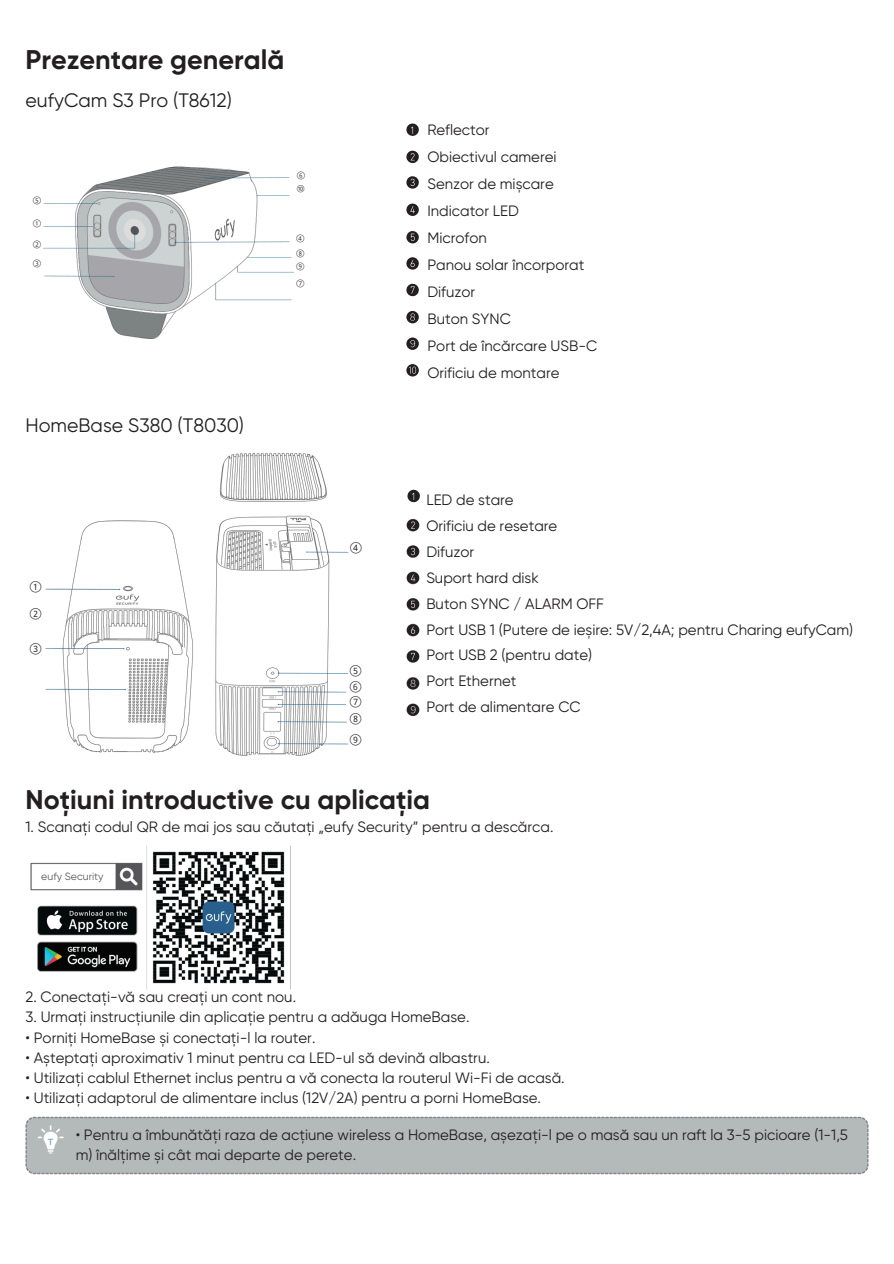
<style>
.page{position:relative;width:894px;height:1264px;background:#fff}
.page>*{position:absolute;margin:0;border:0;box-sizing:border-box;transform-origin:0 0}
.t1{font:700 27px "Gilroy";color:#231f20}
.t2{font:19.5px "Gilroy";color:#231f20}
.t3{font:15px/27px "Gilroy";color:#231f20}
.t4{font:14.4px/15.8px "Wen Quan Yi Micro Hei";color:#231f20;text-align:justify}
.t5{font:10.5px "Gilroy";letter-spacing:.005em;color:#58585a}
.t6{font:9.9px/14.7px "Wen Quan Yi Micro Hei";color:#231f20}
.t7{font:9.15px "Wen Quan Yi Micro Hei";color:#231f20}
</style>
<div class="page">
<img style="left:45px;top:520px;width:148px;height:233px">
<img style="left:30px;top:845px;width:261px;height:145px">
<img style="left:43px;top:166px;width:251px;height:173px">
<img style="left:215px;top:453px;width:134px;height:303px">
<svg style="left:406px;top:231px;width:12px;height:12px"></svg>
<svg style="left:406px;top:257px;width:12px;height:13px"></svg>
<svg style="left:406px;top:284px;width:12px;height:12px"></svg>
<svg style="left:406px;top:311px;width:12px;height:12px"></svg>
<svg style="left:406px;top:337px;width:12px;height:13px"></svg>
<svg style="left:406px;top:364px;width:12px;height:12px"></svg>
<svg style="left:406px;top:123px;width:12px;height:13px"></svg>
<svg style="left:406px;top:151px;width:12px;height:12px"></svg>
<svg style="left:406px;top:176px;width:12px;height:13px"></svg>
<svg style="left:406px;top:203px;width:12px;height:13px"></svg>
<img style="left:406px;top:519px;width:14px;height:198px">
<svg style="left:407px;top:490px;width:13px;height:12px"></svg>
<img style="left:25px;top:1116px;width:844px;height:59px">
<h1 class="t1" style="left:26px;top:43px;width:260px">Prezentare generală</h1>
<p class="t2" style="left:26px;top:89px;width:208px">eufyCam S3 Pro (T8612)</p>
<p class="t6" style="left:32px;top:193px;width:11px">⑤</p>
<p class="t6" style="left:32px;top:216px;width:11px">①</p>
<p class="t6" style="left:32px;top:237px;width:11px">②</p>
<p class="t6" style="left:32px;top:256px;width:11px">③</p>
<p class="t2" style="left:26px;top:414px;width:220px">HomeBase S380 (T8030)</p>
<p class="t4" style="left:29px;top:579px;width:16px">①</p>
<p class="t4" style="left:29px;top:606px;width:16px">②</p>
<p class="t4" style="left:29px;top:641px;width:16px">③</p>
<p class="t6" style="left:296px;top:169px;width:11px">⑥</p>
<p class="t7" style="left:296px;top:183px;width:11px">⑩</p>
<p class="t6" style="left:295px;top:231px;width:11px">④<br>⑧</p>
<p class="t6" style="left:295px;top:259px;width:11px">⑨</p>
<h3 class="t6" style="left:295px;top:276px;width:11px">⑦</h3>
<p class="t4" style="left:348px;top:540px;width:16px">④</p>
<p class="t4" style="left:348px;top:663px;width:16px">⑤<br>⑥<br>⑦</p>
<p class="t4" style="left:348px;top:711px;width:16px">⑧</p>
<h3 class="t4" style="left:348px;top:731px;width:16px">⑨</h3>
<h2 class="t3" style="left:427px;top:116px;width:171px">Reflector<br>Obiectivul camerei<br>Senzor de mișcare<br>Indicator LED<br>Microfon<br>Panou solar încorporat<br>Difuzor<br>Buton SYNC<br>Port de încărcare USB-C<br>Orificiu de montare</h2>
<p class="t3" style="left:426px;top:487px;width:428px;line-height:25.8px">LED de stare<br>Orificiu de resetare<br>Difuzor<br>Suport hard disk<br>Buton SYNC / ALARM OFF<br>Port USB 1 (Putere de ieșire: 5V/2,4A; pentru Charing eufyCam)<br>Port USB 2 (pentru date)<br>Port Ethernet<br>Port de alimentare CC</p>
<h2 class="t1" style="left:26px;top:783px;width:406px">Noțiuni introductive cu aplicația</h2>
<h2 class="t3" style="left:26px;top:813px;width:529px">1. Scanați codul QR de mai jos sau căutați „eufy Security” pentru a descărca.</h2>
<p class="t5" style="left:41px;top:870px;width:64px">eufy Security</p>
<p class="t3" style="left:26px;top:983px;width:272px">2. Conectați-vă sau creați un cont nou.</p>
<p class="t3" style="left:26px;top:1003px;width:445px">3. Urmați instrucțiunile din aplicație pentru a adăuga HomeBase.</p>
<p class="t3" style="left:26px;top:1023px;width:291px">• Porniți HomeBase și conectați-l la router.</p>
<p class="t3" style="left:26px;top:1044px;width:465px">• Așteptați aproximativ 1 minut pentru ca LED-ul să devină albastru.</p>
<p class="t3" style="left:26px;top:1064px;width:540px">• Utilizați cablul Ethernet inclus pentru a vă conecta la routerul Wi-Fi de acasă.</p>
<p class="t3" style="left:26px;top:1084px;width:517px">• Utilizați adaptorul de alimentare inclus (12V/2A) pentru a porni HomeBase.</p>
<p class="t3" style="left:76px;top:1124px;width:773px;line-height:20.2px">• Pentru a îmbunătăți raza de acțiune wireless a HomeBase, așezați-l pe o masă sau un raft la 3-5 picioare (1-1,5 m) înălțime și cât mai departe de perete.</p>
</div>
